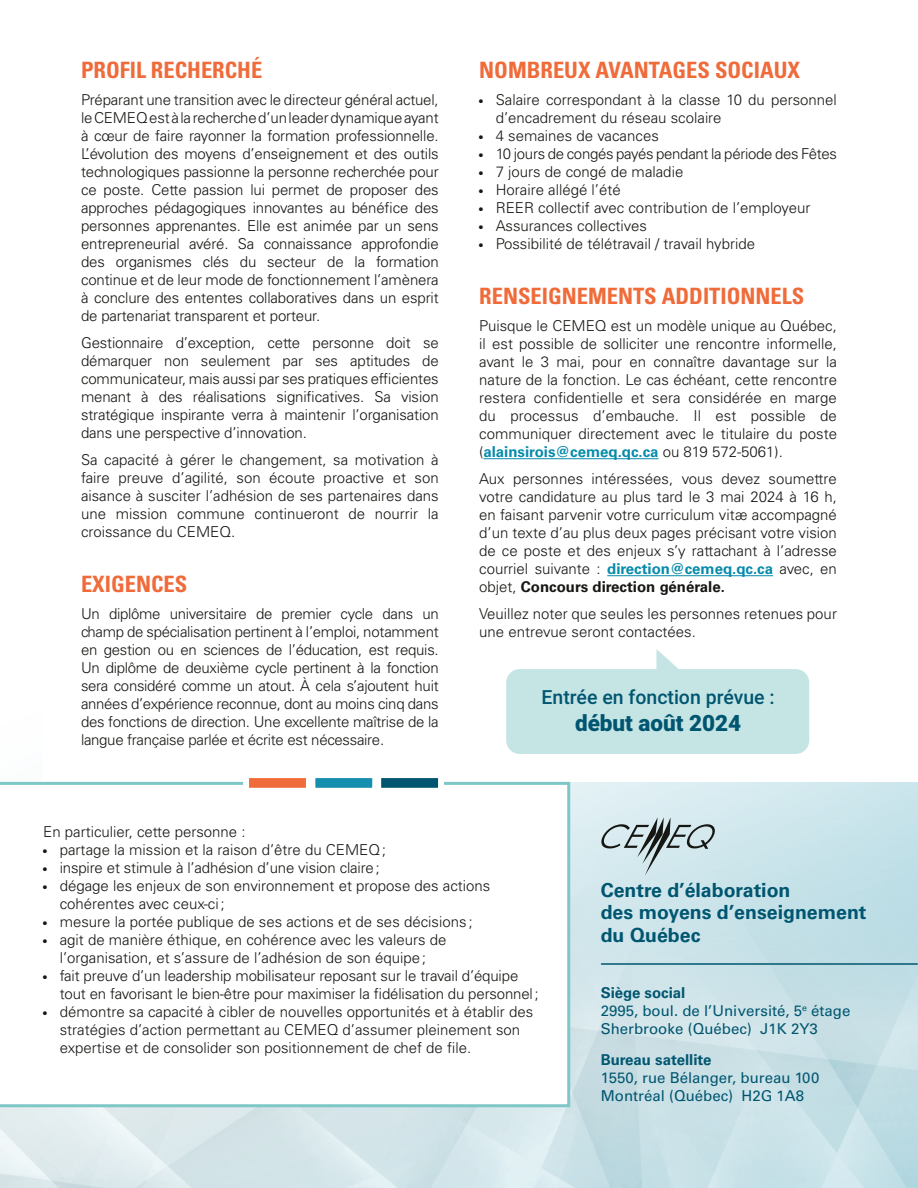
<style>
.page{position:relative;width:918px;height:1188px;background:#fff}
.page>*{position:absolute;margin:0;border:0;box-sizing:border-box;transform-origin:0 0}
.Titre_B{font:700 condensed 22.5px "Univers LT Std";color:#f06b3a}
.t1{font:900 22.5px "Roboto";color:#005670}
.Texte_courant{font:700 condensed 22.5px "Univers LT Std";color:#f06b3a}
.Intro{font:700 19.5px/22.5px "Univers LT Std";color:#005670}
.t2{font:500 19.5px "Roboto";color:#005670}
.Texte_courant-2{font:300 15px/18px "Univers LT Std";color:#161713;text-align:justify}
.Texte_courant-3{font:15px "Univers LT Std";color:#005670}
.Texte_courant-4{font:300 15px "Univers LT Std";letter-spacing:-.02em;color:#161713}
.Texte_courant-5{font:700 15px "Univers LT Std";color:#005670}
.s1{font-weight:400;font-size:10.5px}
.s2{font-weight:700;color:#078bab}
.s3{font-weight:700}
</style>
<div class="page">
<svg style="left:0;top:781px;width:918px;height:407px;background:#cde3e9"></svg>
<hr style="left:602px;top:963px;width:315px;height:2px;background:#005670">
<div style="left:0;top:442px;width:14px;height:388px;background:#fff"></div>
<svg style="left:601px;top:817px;width:114px;height:59px;background:#b7c9cc"></svg>
<div style="left:43px;top:23px;width:875px;height:759px;background:#fff"></div>
<hr style="left:483px;top:458px;width:176px;height:1px;background:#078bab">
<hr style="left:607px;top:575px;width:166px;height:1px;background:#078bab">
<svg style="left:0;top:782px;width:570px;height:325px"></svg>
<svg style="left:240px;top:778px;width:207px;height:19px"></svg>
<div style="left:506px;top:669px;width:303px;height:85px;background:#c5e4e4;border-radius:14px"></div>
<svg style="left:656px;top:649px;width:22px;height:20px"></svg>
<p class="Titre_B" style="left:81px;top:56px;width:183px">PROFIL RECHERCHÉ</p>
<p class="Texte_courant-2" style="left:81px;top:90px;width:359px">Préparant une transition avec le directeur général actuel, le CEMEQ est à la recherche d’un leader dynamique ayant à cœur de faire rayonner la formation professionnelle.<br>L’évolution des moyens d’enseignement et des outils technologiques passionne la personne recherchée pour ce poste. Cette passion lui permet de proposer des approches pédagogiques innovantes au bénéfice des personnes apprenantes. Elle est animée par un sens entrepreneurial avéré. Sa connaissance approfondie des organismes clés du secteur de la formation continue et de leur mode de fonctionnement l’amènera à conclure des ententes collaboratives dans un esprit de partenariat transparent et porteur.</p>
<p class="Texte_courant-2" style="left:81px;top:333px;width:359px">Gestionnaire d’exception, cette personne doit se démarquer non seulement par ses aptitudes de communicateur, mais aussi par ses pratiques efficientes menant à des réalisations significatives. Sa vision stratégique inspirante verra à maintenir l’organisation dans une perspective d’innovation.</p>
<p class="Texte_courant-2" style="left:81px;top:450px;width:359px">Sa capacité à gérer le changement, sa motivation à faire preuve d’agilité, son écoute proactive et son aisance à susciter l’adhésion de ses partenaires dans une mission commune continueront de nourrir la croissance du CEMEQ.</p>
<p class="Texte_courant" style="left:81px;top:570px;width:108px">EXIGENCES</p>
<p class="Texte_courant-2" style="left:81px;top:605px;width:359px">Un diplôme universitaire de premier cycle dans un champ de spécialisation pertinent à l’emploi, notamment en gestion ou en sciences de l’éducation, est requis.<br>Un diplôme de deuxième cycle pertinent à la fonction sera considéré comme un atout. À cela s’ajoutent huit années d’expérience reconnue, dont au moins cinq dans des fonctions de direction. Une excellente maîtrise de la langue française parlée et écrite est nécessaire.</p>
<p class="Titre_B" style="left:479px;top:56px;width:322px">NOMBREUX AVANTAGES SOCIAUX</p>
<p class="Texte_courant-2" style="left:496px;top:90px;width:343px;text-indent:-16px"><span class="s1">•</span> Salaire correspondant à la classe 10 du personnel d’encadrement du réseau scolaire</p>
<p class="Texte_courant-2" style="left:479px;top:126px;width:181px"><span class="s1">•</span> 4 semaines de vacances</p>
<p class="Texte_courant-4" style="left:479px;top:144px;width:359px"><span class="s1">•</span> 10 jours de congés payés pendant la période des Fêtes</p>
<p class="Texte_courant-2" style="left:479px;top:162px;width:206px"><span class="s1">•</span> 7 jours de congé de maladie</p>
<p class="Texte_courant-2" style="left:479px;top:180px;width:143px"><span class="s1">•</span> Horaire allégé l’été</p>
<p class="Texte_courant-2" style="left:479px;top:198px;width:333px"><span class="s1">•</span> REER collectif avec contribution de l’employeur</p>
<p class="Texte_courant-2" style="left:479px;top:216px;width:169px"><span class="s1">•</span> Assurances collectives</p>
<p class="Texte_courant-2" style="left:479px;top:234px;width:277px"><span class="s1">•</span> Possibilité de télétravail / travail hybride</p>
<p class="Titre_B" style="left:479px;top:282px;width:327px">RENSEIGNEMENTS ADDITIONNELS</p>
<p class="Texte_courant-2" style="left:479px;top:317px;width:359px">Puisque le CEMEQ est un modèle unique au Québec, il est possible de solliciter une rencontre informelle, avant le 3 mai, pour en connaître davantage sur la nature de la fonction. Le cas échéant, cette rencontre restera confidentielle et sera considérée en marge du processus d’embauche. Il est possible de communiquer directement avec le titulaire du poste (<span class="s2">alainsirois@cemeq.qc.ca</span> ou 819 572-5061).</p>
<p class="Texte_courant-2" style="left:479px;top:470px;width:359px">Aux personnes intéressées, vous devez soumettre votre candidature au plus tard le 3 mai 2024 à 16 h, en faisant parvenir votre curriculum vitæ accompagné d’un texte d’au plus deux pages précisant votre vision de ce poste et des enjeux s’y rattachant à l’adresse courriel suivante : <span class="s2">direction@cemeq.qc.ca</span> avec, en objet, <span class="s3">Concours direction générale.</span></p>
<p class="Texte_courant-2" style="left:479px;top:605px;width:359px">Veuillez noter que seules les personnes retenues pour une entrevue seront contactées.</p>
<p class="t2" style="left:542px;top:683px;width:235px">Entrée en fonction prévue :</p>
<p class="t1" style="left:575px;top:707px;width:168px">début août 2024</p>
<p class="Texte_courant-2" style="left:43px;top:822px;width:204px">En particulier, cette personne :</p>
<p class="Texte_courant-2" style="left:43px;top:840px;width:344px"><span class="s1">•</span> partage la mission et la raison d’être du CEMEQ;</p>
<p class="Texte_courant-2" style="left:43px;top:858px;width:338px"><span class="s1">•</span> inspire et stimule à l’adhésion d’une vision claire;</p>
<p class="Texte_courant-2" style="left:60px;top:876px;width:432px;text-indent:-16px"><span class="s1">•</span> dégage les enjeux de son environnement et propose des actions cohérentes avec ceux-ci;</p>
<p class="Texte_courant-2" style="left:43px;top:912px;width:431px"><span class="s1">•</span> mesure la portée publique de ses actions et de ses décisions ;</p>
<p class="Texte_courant-2" style="left:43px;top:930px;width:405px;text-align:center"><span class="s1">•</span> agit de manière éthique, en cohérence avec les valeurs de l’organisation, et s’assure de l’adhésion de son équipe;</p>
<p class="Texte_courant-2" style="left:60px;top:966px;width:481px;text-indent:-16px"><span class="s1">•</span> fait preuve d’un leadership mobilisateur reposant sur le travail d’équipe tout en favorisant le bien-être pour maximiser la fidélisation du personnel;</p>
<p class="Texte_courant-2" style="left:60px;top:1002px;width:475px;text-align:left;text-indent:-16px"><span class="s1">•</span> démontre sa capacité à cibler de nouvelles opportunités et à établir des stratégies d’action permettant au CEMEQ d’assumer pleinement son expertise et de consolider son positionnement de chef de file.</p>
<p class="Intro" style="left:601px;top:879px;width:267px">Centre d’élaboration<br>des moyens d’enseignement du Québec</p>
<p class="Texte_courant-5" style="left:601px;top:984px;width:86px">Siège social</p>
<p class="Texte_courant-3" style="left:601px;top:1001px;width:251px">2995, boul. de l’Université, 5<sup>e</sup> étage</p>
<p class="Texte_courant-3" style="left:601px;top:1019px;width:219px">Sherbrooke (Québec) J1K 2Y3</p>
<p class="Texte_courant-5" style="left:601px;top:1051px;width:112px">Bureau satellite</p>
<p class="Texte_courant-3" style="left:601px;top:1069px;width:220px">1550, rue Bélanger, bureau 100</p>
<p class="Texte_courant-3" style="left:601px;top:1087px;width:205px">Montréal (Québec) H2G 1A8</p>
</div>
